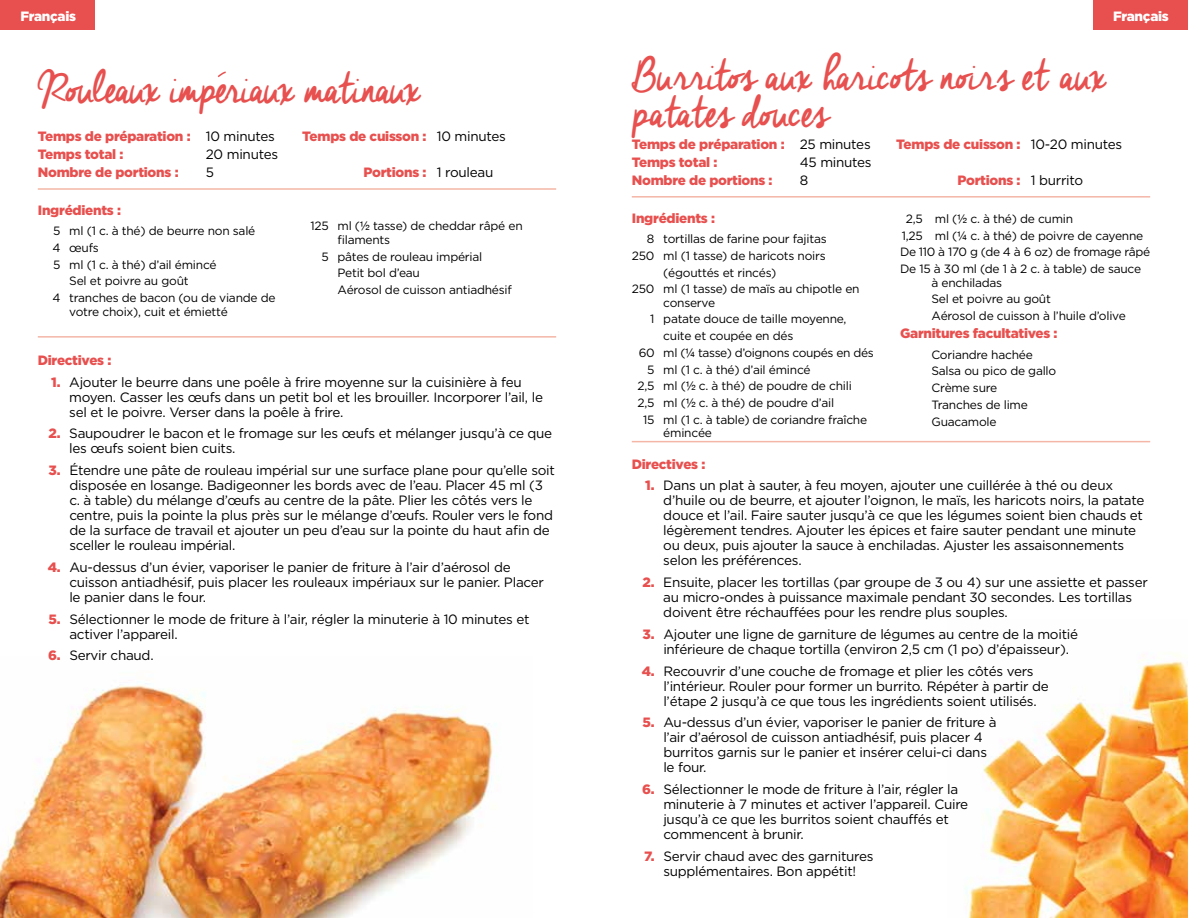
<style>
.page{position:relative;width:1188px;height:918px;background:#fff}
.page>*{position:absolute;margin:0;border:0;box-sizing:border-box;transform-origin:0 0}
.t1{font:45px/37.5px "Cheddar Jack";letter-spacing:-.02em;color:#e7504e}
.t2{font:45px "Cheddar Jack";letter-spacing:-.04em;color:#e7504e}
.t3{font:13.5px/15px "Gotham";letter-spacing:-.02em;color:#000}
.t4{font:900 13.5px "Gotham";letter-spacing:-.02em;color:#e7504e}
.t5{font:900 13.5px "Gotham";letter-spacing:-.02em;color:#fff}
.t6{font:12px/16.8px "Gotham";letter-spacing:-.02em;color:#000}
.s1{font-weight:400;color:#000}
.s2{font-family:"Helvetica Neue"}
.s3{font-weight:900;color:#e7504e}
</style>
<div class="page">
<img style="left:0;top:683px;width:494px;height:235px">
<hr style="left:38px;top:188px;width:518px;height:2px;background:#f4b6a7">
<hr style="left:38px;top:336px;width:518px;height:2px;background:#f4b6a7">
<div style="left:0;top:0;width:94px;height:29px;background:#e7504e"></div>
<svg style="left:217px;top:71px;width:9px;height:7px"></svg>
<div style="left:1093px;top:0;width:95px;height:29px;background:#e7504e"></div>
<img style="left:965px;top:653px;width:223px;height:265px">
<hr style="left:632px;top:196px;width:518px;height:2px;background:#f4b6a7">
<hr style="left:632px;top:441px;width:518px;height:1px;background:#f4b6a7">
<p class="t5" style="left:20px;top:8px;width:57px">Français</p>
<p class="t5" style="left:1113px;top:8px;width:57px">Français</p>
<h1 class="t2" style="left:38px;top:65px;width:387px">Rouleaux imperiaux matinaux</h1>
<p class="t4" style="left:38px;top:128px;width:239px">Temps de préparation : <span class="s1">10 minutes</span></p>
<p class="t4" style="left:302px;top:128px;width:205px">Temps de cuisson : <span class="s1">10 minutes</span></p>
<p class="t4" style="left:38px;top:146px;width:87px">Temps total :</p>
<p class="t3" style="left:206px;top:146px;width:74px">20 minutes</p>
<p class="t4" style="left:38px;top:164px;width:142px">Nombre de portions :</p>
<p class="t3" style="left:206px;top:164px;width:10px">5</p>
<p class="t4" style="left:363px;top:164px;width:131px">Portions : <span class="s1">1 rouleau</span></p>
<p class="t4" style="left:38px;top:202px;width:85px">Ingrédients :</p>
<p class="t6" style="left:53px;top:222px;width:204px">5 ml (1 c. à thé) de beurre non salé</p>
<p class="t6" style="left:52px;top:239px;width:48px">4 œufs</p>
<p class="t6" style="left:53px;top:256px;width:165px">5 ml (1 c. à thé) d’ail émincé</p>
<p class="t6" style="left:69px;top:273px;width:121px">Sel et poivre au goût</p>
<p class="t6" style="left:52px;top:289px;width:225px">4 tranches de bacon (ou de viande de</p>
<p class="t6" style="left:69px;top:303px;width:160px">votre choix), cuit et émietté</p>
<p class="t6" style="left:338px;top:219px;width:187px;line-height:13.5px;text-indent:-27px">125 ml (<span class="s2">½</span> tasse) de cheddar râpé en filaments</p>
<p class="t6" style="left:337px;top:248px;width:176px;text-indent:-16px">5 pâtes de rouleau impérial<br>Petit bol d’eau<br>Aérosol de cuisson antiadhésif</p>
<p class="t4" style="left:38px;top:352px;width:75px">Directives :</p>
<p class="t3" style="left:69px;top:374px;width:475px;text-indent:-18px"><span class="s3">1.</span> Ajouter le beurre dans une poêle à frire moyenne sur la cuisinière à feu moyen. Casser les œufs dans un petit bol et les brouiller. Incorporer l’ail, le sel et le poivre. Verser dans la poêle à frire.</p>
<p class="t3" style="left:69px;top:426px;width:484px;text-indent:-21px"><span class="s3">2.</span> Saupoudrer le bacon et le fromage sur les œufs et mélanger jusqu’à ce que les œufs soient bien cuits.</p>
<p class="t3" style="left:69px;top:463px;width:487px;text-indent:-21px"><span class="s3">3.</span> Étendre une pâte de rouleau impérial sur une surface plane pour qu’elle soit disposée en losange. Badigeonner les bords avec de l’eau. Placer 45 ml (3 c. à table) du mélange d’œufs au centre de la pâte. Plier les côtés vers le centre, puis la pointe la plus près sur le mélange d’œufs. Rouler vers le fond de la surface de travail et ajouter un peu d’eau sur la pointe du haut afin de sceller le rouleau impérial.</p>
<p class="t3" style="left:69px;top:559px;width:476px;text-indent:-22px"><span class="s3">4.</span> Au-dessus d’un évier, vaporiser le panier de friture à l’air d’aérosol de cuisson antiadhésif, puis placer les rouleaux impériaux sur le panier. Placer le panier dans le four.</p>
<p class="t3" style="left:69px;top:611px;width:462px;text-indent:-21px"><span class="s3">5.</span> Sélectionner le mode de friture à l’air, régler la minuterie à 10 minutes et activer l’appareil.</p>
<p class="t3" style="left:48px;top:648px;width:107px"><span class="s3">6.</span> Servir chaud.</p>
<h1 class="t1" style="left:632px;top:62px;width:479px">Burritos aux haricots noirs et aux patates douces</h1>
<p class="t4" style="left:632px;top:136px;width:240px">Temps de préparation : <span class="s1">25 minutes</span></p>
<p class="t4" style="left:896px;top:136px;width:228px">Temps de cuisson : <span class="s1">10-20 minutes</span></p>
<p class="t4" style="left:632px;top:154px;width:87px">Temps total :</p>
<p class="t3" style="left:800px;top:154px;width:73px">45 minutes</p>
<p class="t4" style="left:632px;top:172px;width:142px">Nombre de portions :</p>
<p class="t3" style="left:800px;top:172px;width:10px">8</p>
<p class="t4" style="left:957px;top:172px;width:127px">Portions : <span class="s1">1 burrito</span></p>
<p class="t4" style="left:632px;top:210px;width:85px">Ingrédients :</p>
<p class="t6" style="left:647px;top:230px;width:181px">8 tortillas de farine pour fajitas</p>
<p class="t6" style="left:632px;top:247px;width:195px">250 ml (1 tasse) de haricots noirs</p>
<p class="t6" style="left:663px;top:264px;width:115px">(égouttés et rincés)</p>
<p class="t6" style="left:632px;top:280px;width:229px">250 ml (1 tasse) de maïs au chipotle en</p>
<p class="t6" style="left:663px;top:294px;width:53px">conserve</p>
<p class="t6" style="left:650px;top:311px;width:198px">1 patate douce de taille moyenne,</p>
<p class="t6" style="left:663px;top:327px;width:132px">cuite et coupée en dés</p>
<p class="t6" style="left:639px;top:344px;width:237px">60 ml (<span class="s2">¼</span> tasse) d’oignons coupés en dés</p>
<p class="t6" style="left:647px;top:361px;width:165px">5 ml (1 c. à thé) d’ail émincé</p>
<p class="t6" style="left:638px;top:378px;width:216px">2,5 ml (<span class="s2">½</span> c. à thé) de poudre de chili</p>
<p class="t6" style="left:638px;top:394px;width:198px">2,5 ml (<span class="s2">½</span> c. à thé) de poudre d’ail</p>
<p class="t6" style="left:643px;top:411px;width:226px">15 ml (1 c. à table) de coriandre fraîche</p>
<p class="t6" style="left:663px;top:425px;width:50px">émincée</p>
<p class="t6" style="left:900px;top:210px;width:252px;text-indent:6px">2,5 ml (<span class="s2">½</span> c. à thé) de cumin<br>1,25 ml (<span class="s2">¼</span> c. à thé) de poivre de cayenne De 110 à 170 g (de 4 à 6 oz) de fromage râpé De 15 à 30 ml (de 1 à 2 c. à table) de sauce</p>
<p class="t6" style="left:932px;top:274px;width:196px">à enchiladas<br>Sel et poivre au goût<br>Aérosol de cuisson à l’huile d’olive</p>
<p class="t4" style="left:900px;top:326px;width:159px">Garnitures facultatives :</p>
<p class="t6" style="left:932px;top:346px;width:126px">Coriandre hachée<br>Salsa ou pico de gallo<br>Crème sure<br>Tranches de lime<br>Guacamole</p>
<p class="t4" style="left:632px;top:456px;width:75px">Directives :</p>
<p class="t3" style="left:663px;top:478px;width:483px;text-indent:-18px"><span class="s3">1.</span> Dans un plat à sauter, à feu moyen, ajouter une cuillérée à thé ou deux d’huile ou de beurre, et ajouter l’oignon, le maïs, les haricots noirs, la patate douce et l’ail. Faire sauter jusqu’à ce que les légumes soient bien chauds et légèrement tendres. Ajouter les épices et faire sauter pendant une minute ou deux, puis ajouter la sauce à enchiladas. Ajuster les assaisonnements selon les préférences.</p>
<p class="t3" style="left:663px;top:575px;width:486px;text-indent:-21px"><span class="s3">2.</span> Ensuite, placer les tortillas (par groupe de 3 ou 4) sur une assiette et passer au micro-ondes à puissance maximale pendant 30 secondes. Les tortillas doivent être réchauffées pour les rendre plus souples.</p>
<p class="t3" style="left:663px;top:626px;width:416px;text-indent:-21px"><span class="s3">3.</span> Ajouter une ligne de garniture de légumes au centre de la moitié inférieure de chaque tortilla (environ 2,5 cm (1 po) d’épaisseur).</p>
<p class="t3" style="left:663px;top:663px;width:387px;text-indent:-22px"><span class="s3">4.</span> Recouvrir d’une couche de fromage et plier les côtés vers l’intérieur. Rouler pour former un burrito. Répéter à partir de l’étape 2 jusqu’à ce que tous les ingrédients soient utilisés.</p>
<p class="t3" style="left:663px;top:715px;width:335px;text-indent:-21px"><span class="s3">5.</span> Au-dessus d’un évier, vaporiser le panier de friture à l’air d’aérosol de cuisson antiadhésif, puis placer 4 burritos garnis sur le panier et insérer celui-ci dans le four.</p>
<p class="t3" style="left:663px;top:782px;width:306px;text-indent:-21px"><span class="s3">6.</span> Sélectionner le mode de friture à l’air, régler la minuterie à 7 minutes et activer l’appareil. Cuire jusqu’à ce que les burritos soient chauffés et commencent à brunir.</p>
<p class="t3" style="left:644px;top:848px;width:231px;text-align:center"><span class="s3">7.</span> Servir chaud avec des garnitures supplémentaires. Bon appétit!</p>
</div>
